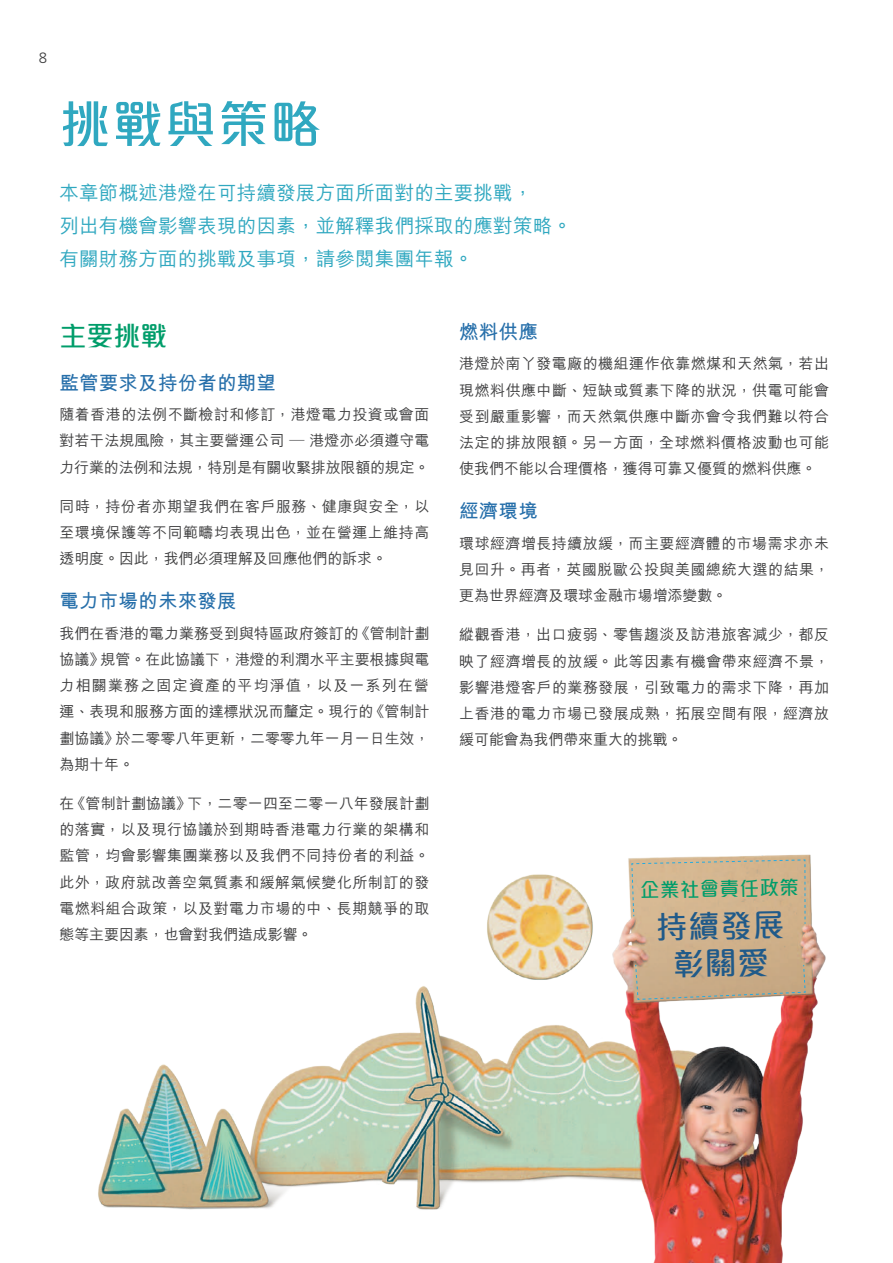
<style>
.page{position:relative;width:893px;height:1263px;background:#fff}
.page>*{position:absolute;margin:0;border:0;box-sizing:border-box;transform-origin:0 0}
.t1{font:500 51px "M Elle HK";letter-spacing:.035em;color:#30a8c0}
.t2{font:500 31.5px/37.5px "M Elle HK";color:#205a89;text-align:center}
.Chi_Main_Head{font:500 27px "M Elle HK";color:#009d6a}
.t3{font:500 19.5px/33px "M Hei HK";letter-spacing:.01em;color:#30a8c0}
.Chi_Subhead{font:700 19.5px "M Hei HK";letter-spacing:.01em;color:#266faa}
.t4{font:500 19.5px "M Elle HK";color:#009d6a}
.Chi_Bodytext{font:500 15px/26.2px "M Hei HK";color:#3e3e3f;text-align:justify}
.t5{font:300 15px "Frutiger LT Std";color:#3e3e3f}
</style>
<div class="page">
<img style="left:98px;top:854px;width:728px;height:409px">
<div style="left:631px;top:859px;width:175px;height:65px;background:#d4b68f"></div>
<svg style="left:635px;top:964px;width:171px;height:36px;background:#c6aa89"></svg>
<p class="t5" style="left:39px;top:50px;width:10px">8</p>
<p class="t1" style="left:60px;top:99px;width:264px">挑戰與策略</p>
<p class="t3" style="left:60px;top:175px;width:514px">本章節概述港燈在可持續發展方面所面對的主要挑戰，<br>列出有機會影響表現的因素，並解釋我們採取的應對策略。有關財務方面的挑戰及事項，請參閱集團年報。</p>
<p class="Chi_Main_Head" style="left:60px;top:322px;width:109px">主要挑戰</p>
<p class="Chi_Subhead" style="left:60px;top:368px;width:218px">監管要求及持份者的期望</p>
<p class="Chi_Bodytext" style="left:60px;top:400px;width:371px">隨着香港的法例不斷檢討和修訂，港燈電力投資或會面對若干法規風險，其主要營運公司 — 港燈亦必須遵守電力行業的法例和法規，特別是有關收緊排放限額的規定。</p>
<p class="Chi_Bodytext" style="left:60px;top:492px;width:371px">同時，持份者亦期望我們在客戶服務、健康與安全，以至環境保護等不同範疇均表現出色，並在營運上維持高透明度。因此，我們必須理解及回應他們的訴求。</p>
<p class="Chi_Subhead" style="left:60px;top:587px;width:179px">電力市場的未來發展</p>
<p class="Chi_Bodytext" style="left:60px;top:619px;width:372px">我們在香港的電力業務受到與特區政府簽訂的《管制計劃協議》規管。在此協議下，港燈的利潤水平主要根據與電力相關業務之固定資產的平均淨值，以及一系列在營運、表現和服務方面的達標狀況而釐定。現行的《管制計劃協議》於二零零八年更新，二零零九年一月一日生效，為期十年。</p>
<p class="Chi_Bodytext" style="left:60px;top:789px;width:372px">在《管制計劃協議》下，二零一四至二零一八年發展計劃的落實，以及現行協議於到期時香港電力行業的架構和監管，均會影響集團業務以及我們不同持份者的利益。此外，政府就改善空氣質素和緩解氣候變化所制訂的發電燃料組合政策，以及對電力市場的中、長期競爭的取態等主要因素，也會對我們造成影響。</p>
<p class="Chi_Subhead" style="left:459px;top:317px;width:80px">燃料供應</p>
<p class="Chi_Bodytext" style="left:459px;top:349px;width:371px">港燈於南丫發電廠的機組運作依靠燃煤和天然氣，若出現燃料供應中斷、短缺或質素下降的狀況，供電可能會受到嚴重影響，而天然氣供應中斷亦會令我們難以符合法定的排放限額。另一方面，全球燃料價格波動也可能使我們不能以合理價格，獲得可靠又優質的燃料供應。</p>
<p class="Chi_Subhead" style="left:459px;top:497px;width:80px">經濟環境</p>
<p class="Chi_Bodytext" style="left:459px;top:529px;width:371px">環球經濟增長持續放緩，而主要經濟體的市場需求亦未見回升。再者，英國脫歐公投與美國總統大選的結果，更為世界經濟及環球金融市場增添變數。</p>
<p class="Chi_Bodytext" style="left:459px;top:620px;width:371px">縱觀香港，出口疲弱、零售趨淡及訪港旅客減少，都反映了經濟增長的放緩。此等因素有機會帶來經濟不景，影響港燈客戶的業務發展，引致電力的需求下降，再加上香港的電力市場已發展成熟，拓展空間有限，經濟放緩可能會為我們帶來重大的挑戰。</p>
<h3 class="t4" style="left:640px;top:880px;width:161px;rotate:-1deg">企業社會責任政策</h3>
<h2 class="t2" style="left:656px;top:908px;width:130px;rotate:-1deg">持續發展彰關愛</h2>
</div>
